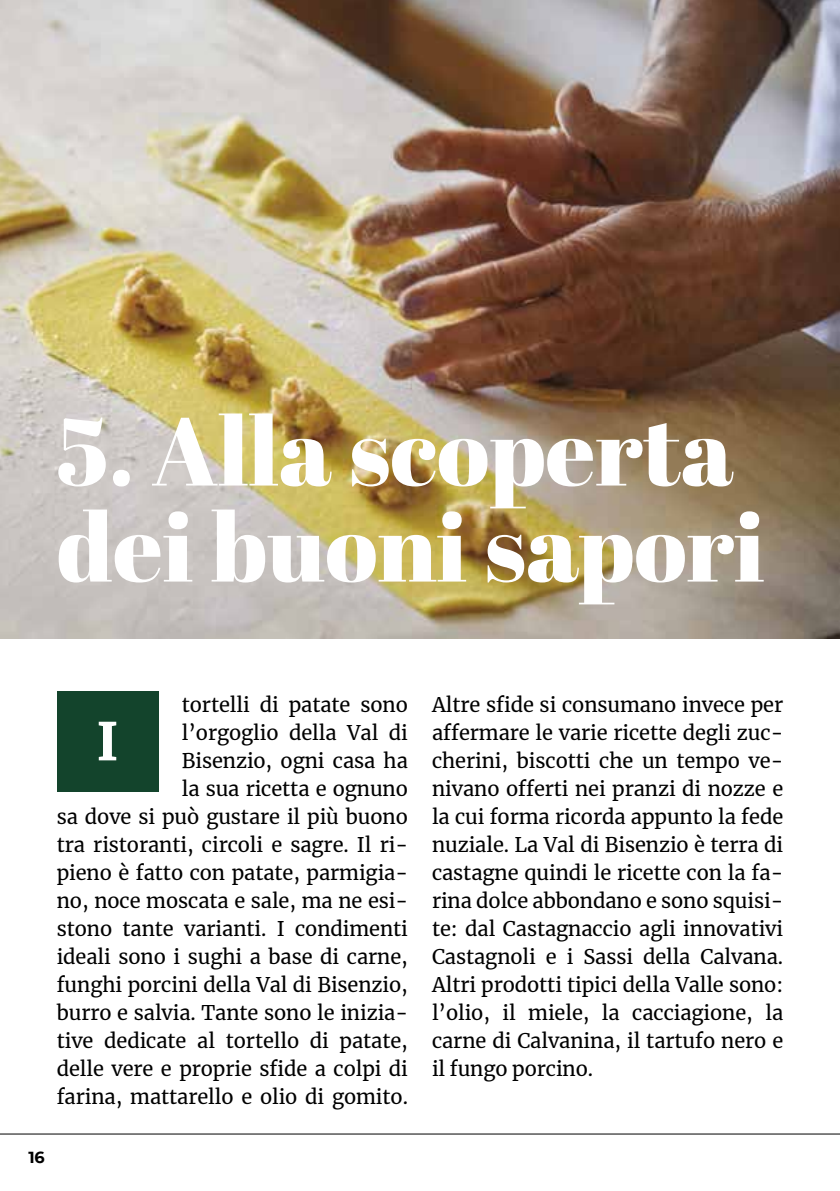
<style>
.page{position:relative;width:840px;height:1191px;background:#fff}
.page>*{position:absolute;margin:0;border:0;box-sizing:border-box;transform-origin:0 0}
.t1{font:96px/96px "Abril Fatface";color:#fff}
.t2{font:20px/28px "Merriweather";letter-spacing:-.005em;color:#000;text-align:right}
.t3{font:700 16px "Montserrat";color:#000}
</style>
<div class="page">
<img style="left:0;top:0;width:839px;height:638px">
<div style="left:57px;top:690px;width:101px;height:101px;background:#13442c"></div>
<hr style="left:0;top:1133px;width:839px;height:1px;background:#000">
<svg style="left:99px;top:721px;width:17px;height:39px"></svg>
<h1 class="t1" style="left:57px;top:401px;width:709px">5. Alla scoperta dei buoni sapori</h1>
<p class="t2" style="left:57px;top:690px;width:352px">tortelli di patate sono<br>l’orgoglio della Val di<br>Bisenzio, ogni casa ha<br>la sua ricetta e ognuno<br>sa dove si può gustare il più buono tra ristoranti, circoli e sagre. Il ri&shy;pieno è fatto con patate, parmigia&shy;no, noce moscata e sale, ma ne esi&shy;stono tante varianti. I condimenti ideali sono i sughi a base di carne, funghi porcini della Val di Bisenzio, burro e salvia. Tante sono le inizia&shy;tive dedicate al tortello di patate, delle vere e proprie sfide a colpi di farina, mattarello e olio di gomito.</p>
<p class="t3" style="left:28px;top:1145px;width:18px">16</p>
<p class="t2" style="left:432px;top:690px;width:352px;text-align:justify">Altre sfide si consumano invece per affermare le varie ricette degli zuc&shy;cherini, biscotti che un tempo ve&shy;nivano offerti nei pranzi di nozze e la cui forma ricorda appunto la fede nuziale. La Val di Bisenzio è terra di castagne quindi le ricette con la fa&shy;rina dolce abbondano e sono squisi&shy;te: dal Castagnaccio agli innovativi Castagnoli e i Sassi della Calvana.<br>Altri prodotti tipici della Valle sono: l’olio, il miele, la cacciagione, la carne di Calvanina, il tartufo nero e il fungo porcino.</p>
</div>
